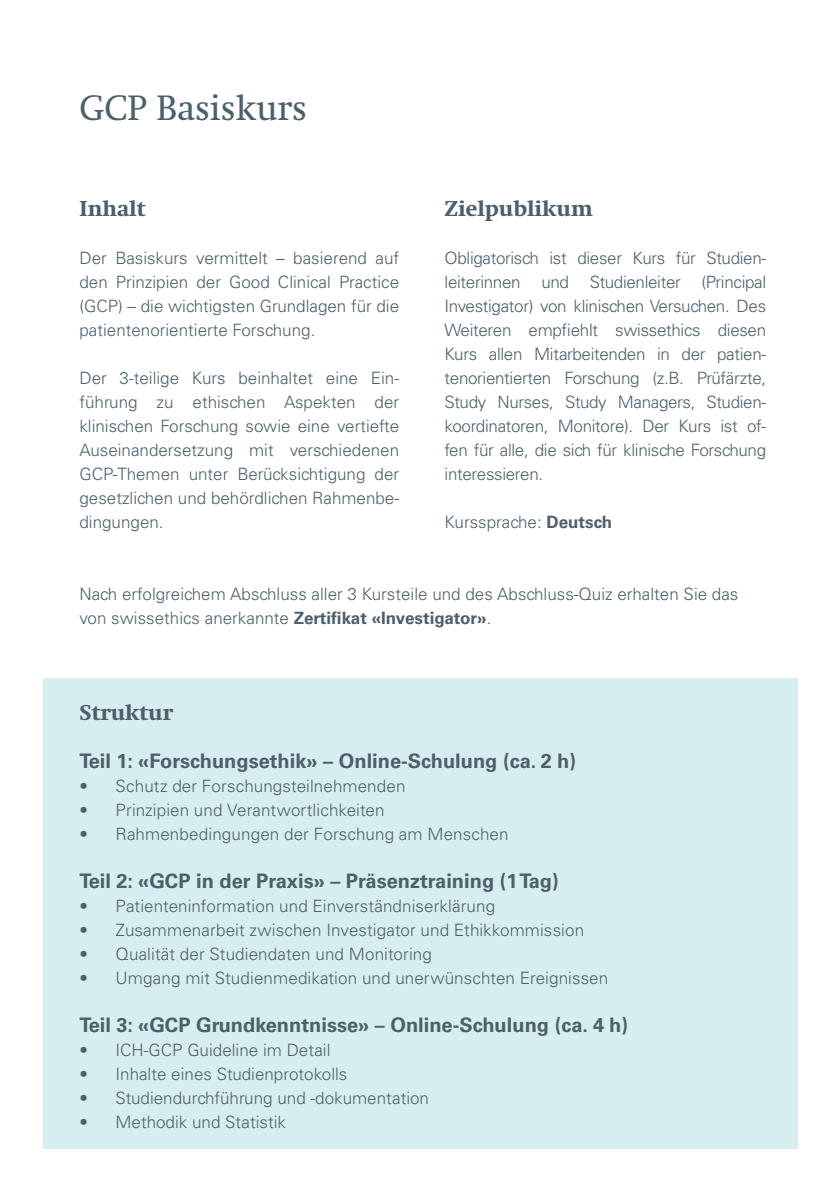
<style>
.page{position:relative;width:840px;height:1191px;background:#fff}
.page>*{position:absolute;margin:0;border:0;box-sizing:border-box;transform-origin:0 0}
.Headline_swift{font:36px "Swift Neue LT Pro";color:#4c606a}
.Headline_swift-2{font:700 22px "Swift Neue LT Pro";color:#4c606a}
.Fliesstext_Light{font:700 20px "Univers LT Std";color:#4c606a}
.Subline{font:700 20px "Univers LT Std";color:#4c606a}
.Copy1{font:700 20px "Univers LT Std";color:#4c606a}
.Fliesstext_Light-2{font:300 17px/24px "Univers LT Std";color:#4c606a;text-align:justify}
.s1{font-weight:700}
</style>
<div class="page">
<div style="left:43px;top:677px;width:754px;height:471px;background:#d7eef0"></div>
<p class="Headline_swift" style="left:79px;top:86px;width:229px">GCP Basiskurs</p>
<p class="Headline_swift-2" style="left:79px;top:196px;width:68px">Inhalt</p>
<p class="Fliesstext_Light-2" style="left:79px;top:246px;width:321px">Der Basiskurs vermittelt – basierend auf den Prinzipien der Good Clinical Practice (GCP) – die wichtigsten Grundlagen für die patientenorientierte Forschung.</p>
<p class="Fliesstext_Light-2" style="left:79px;top:366px;width:321px">Der 3-teilige Kurs beinhaltet eine Ein&shy;führung zu ethischen Aspekten der klinischen Forschung sowie eine vertiefte Auseinandersetzung mit verschiedenen GCP-Themen unter Berücksichtigung der gesetzlichen und behördlichen Rahmenbe&shy;dingungen.</p>
<p class="Headline_swift-2" style="left:444px;top:196px;width:149px">Zielpublikum</p>
<p class="Fliesstext_Light-2" style="left:444px;top:246px;width:323px">Obligatorisch ist dieser Kurs für Studien&shy;leiterinnen und Studienleiter (Principal Investigator) von klinischen Versuchen. Des Weiteren empfiehlt swissethics diesen Kurs allen Mitarbeitenden in der patien&shy;tenorientierten Forschung (z.B. Prüfärzte, Study Nurses, Study Managers, Studien&shy;koordinatoren, Monitore). Der Kurs ist of&shy;fen für alle, die sich für klinische Forschung interessieren.</p>
<p class="Fliesstext_Light-2" style="left:444px;top:510px;width:169px">Kurssprache: <span class="s1">Deutsch</span></p>
<p class="Fliesstext_Light-2" style="left:79px;top:582px;width:660px">Nach erfolgreichem Abschluss aller 3 Kursteile und des Abschluss-Quiz erhalten Sie das von swissethics anerkannte <span class="s1">Zertifikat «Investigator»</span>.</p>
<p class="Headline_swift-2" style="left:79px;top:700px;width:95px">Struktur</p>
<p class="Subline" style="left:79px;top:749px;width:498px">Teil 1: «Forschungsethik» – Online-Schulung (ca. 2 h)</p>
<p class="Fliesstext_Light-2" style="left:79px;top:774px;width:327px">• Schutz der Forschungsteilnehmenden</p>
<p class="Fliesstext_Light-2" style="left:79px;top:798px;width:306px">• Prinzipien und Verantwortlichkeiten</p>
<p class="Fliesstext_Light-2" style="left:79px;top:822px;width:430px">• Rahmenbedingungen der Forschung am Menschen</p>
<p class="Copy1" style="left:79px;top:869px;width:480px">Teil 2: «GCP in der Praxis» – Präsenztraining (1Tag)</p>
<p class="Fliesstext_Light-2" style="left:79px;top:894px;width:417px">• Patienteninformation und Einverständniserklärung</p>
<p class="Fliesstext_Light-2" style="left:79px;top:918px;width:506px">• Zusammenarbeit zwischen Investigator und Ethikkommission</p>
<p class="Fliesstext_Light-2" style="left:79px;top:942px;width:354px">• Qualität der Studiendaten und Monitoring</p>
<p class="Fliesstext_Light-2" style="left:79px;top:966px;width:530px">• Umgang mit Studienmedikation und unerwünschten Ereignissen</p>
<p class="Fliesstext_Light" style="left:79px;top:1013px;width:550px">Teil 3: «GCP Grundkenntnisse» – Online-Schulung (ca. 4 h)</p>
<p class="Fliesstext_Light-2" style="left:79px;top:1038px;width:252px">• ICH-GCP Guideline im Detail</p>
<p class="Fliesstext_Light-2" style="left:79px;top:1062px;width:269px">• Inhalte eines Studienprotokolls</p>
<p class="Fliesstext_Light-2" style="left:79px;top:1086px;width:351px">• Studiendurchführung und -dokumentation</p>
<p class="Fliesstext_Light-2" style="left:79px;top:1110px;width:208px">• Methodik und Statistik</p>
</div>
